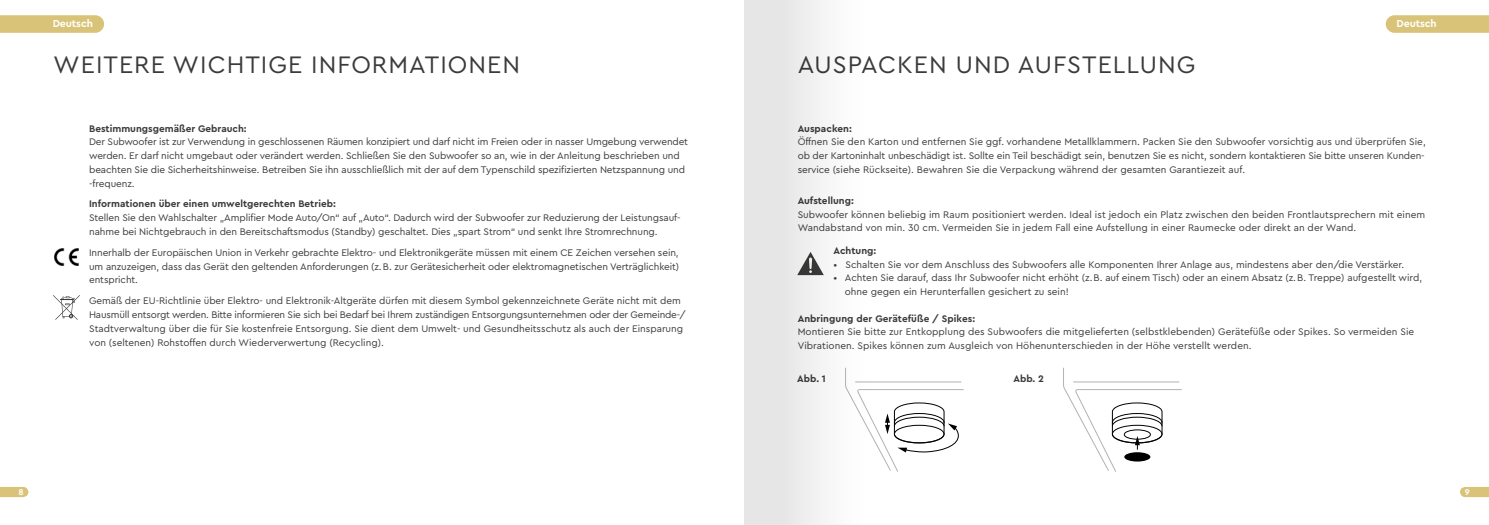
<style>
.page{position:relative;width:1489px;height:525px;background:#fff}
.page>*{position:absolute;margin:0;border:0;box-sizing:border-box;transform-origin:0 0}
.t1{font:25px "Cera Pro";letter-spacing:.04em;color:#3b3b3a}
.t2{font:700 10.62px "Cera Pro";letter-spacing:-.01em;color:#fff}
.t3{font:10px/13.8px "Cera Pro";letter-spacing:-.005em;color:#3b3b3a}
.t4{font:700 10px "Cera Pro";color:#3b3b3a}
.t5{font:700 8.75px "Cera Pro";color:#fff}
</style>
<div class="page">
<svg style="left:1385px;top:15px;width:103px;height:18px;background:#dac57e"></svg>
<svg style="left:1460px;top:487px;width:28px;height:10px"></svg>
<svg style="left:0;top:487px;width:28px;height:10px"></svg>
<svg style="left:0;top:15px;width:104px;height:18px;background:#dac57d"></svg>
<svg style="left:53px;top:295px;width:27px;height:25px"></svg>
<img style="left:54px;top:248px;width:25px;height:17px">
<svg style="left:1063px;top:367px;width:118px;height:104px"></svg>
<div style="left:744px;top:0;width:266px;height:524px;background:linear-gradient(to right,#e8e8e8,#fff)"></div>
<p class="t2" style="left:53px;top:17px;width:42px">Deutsch</p>
<h1 class="t1" style="left:53px;top:48px;width:468px">WEITERE WICHTIGE INFORMATIONEN</h1>
<h1 class="t1" style="left:797px;top:48px;width:399px">AUSPACKEN UND AUFSTELLUNG</h1>
<p class="t2" style="left:1396px;top:17px;width:42px">Deutsch</p>
<p class="t4" style="left:89px;top:121px;width:159px">Bestimmungsgemäßer Gebrauch:</p>
<p class="t3" style="left:89px;top:134px;width:600px">Der Subwoofer ist zur Verwendung in geschlossenen Räumen konzipiert und darf nicht im Freien oder in nasser Umgebung verwendet werden. Er darf nicht umgebaut oder verändert werden. Schließen Sie den Subwoofer so an, wie in der Anleitung beschrieben und beachten Sie die Sicherheitshinweise. Betreiben Sie ihn ausschließlich mit der auf dem Typenschild spezifizierten Netzspannung und -frequenz.</p>
<p class="t4" style="left:89px;top:197px;width:248px">Informationen über einen umweltgerechten Betrieb:</p>
<p class="t3" style="left:89px;top:210px;width:593px">Stellen Sie den Wahlschalter „Amplifier Mode Auto/On“ auf „Auto“. Dadurch wird der Subwoofer zur Reduzierung der Leistungsauf&shy;nahme bei Nichtgebrauch in den Bereitschaftsmodus (Standby) geschaltet. Dies „spart Strom“ und senkt Ihre Stromrechnung.</p>
<p class="t3" style="left:89px;top:245px;width:591px;text-align:justify">Innerhalb der Europäischen Union in Verkehr gebrachte Elektro- und Elektronikgeräte müssen mit einem CE Zeichen versehen sein, um anzuzeigen, dass das Gerät den geltenden Anforderungen (z.B. zur Gerätesicherheit oder elektromagnetischen Verträglichkeit) entspricht.</p>
<p class="t3" style="left:89px;top:293px;width:598px">Gemäß der EU-Richtlinie über Elektro- und Elektronik-Altgeräte dürfen mit diesem Symbol gekennzeichnete Geräte nicht mit dem Hausmüll entsorgt werden. Bitte informieren Sie sich bei Bedarf bei Ihrem zuständigen Entsorgungsunternehmen oder der Gemeinde-/ Stadtverwaltung über die für Sie kostenfreie Entsorgung. Sie dient dem Umwelt- und Gesundheitsschutz als auch der Einsparung von (seltenen) Rohstoffen durch Wiederverwertung (Recycling).</p>
<p class="t4" style="left:797px;top:121px;width:56px">Auspacken:</p>
<p class="t3" style="left:797px;top:134px;width:629px;text-align:justify">Öffnen Sie den Karton und entfernen Sie ggf. vorhandene Metallklammern. Packen Sie den Subwoofer vorsichtig aus und überprüfen Sie, ob der Kartoninhalt unbeschädigt ist. Sollte ein Teil beschädigt sein, benutzen Sie es nicht, sondern kontaktieren Sie bitte unseren Kunden&shy;service (siehe Rückseite). Bewahren Sie die Verpackung während der gesamten Garantiezeit auf.</p>
<p class="t4" style="left:797px;top:194px;width:58px">Aufstellung:</p>
<p class="t3" style="left:797px;top:207px;width:629px">Subwoofer können beliebig im Raum positioniert werden. Ideal ist jedoch ein Platz zwischen den beiden Frontlautsprechern mit einem<br>Wandabstand von min. 30 cm. Vermeiden Sie in jedem Fall eine Aufstellung in einer Raumecke oder direkt an der Wand.</p>
<p class="t4" style="left:833px;top:243px;width:44px">Achtung:</p>
<p class="t3" style="left:833px;top:257px;width:572px">• Schalten Sie vor dem Anschluss des Subwoofers alle Komponenten Ihrer Anlage aus, mindestens aber den/die Verstärker.</p>
<p class="t3" style="left:844px;top:270px;width:579px;text-indent:-11px">• Achten Sie darauf, dass Ihr Subwoofer nicht erhöht (z.B. auf einem Tisch) oder an einem Absatz (z.B. Treppe) aufgestellt wird, ohne gegen ein Herunterfallen gesichert zu sein!</p>
<p class="t4" style="left:797px;top:311px;width:179px">Anbringung der Gerätefüße / Spikes:</p>
<p class="t3" style="left:797px;top:324px;width:618px">Montieren Sie bitte zur Entkopplung des Subwoofers die mitgelieferten (selbstklebenden) Gerätefüße oder Spikes. So vermeiden Sie<br>Vibrationen. Spikes können zum Ausgleich von Höhenunterschieden in der Höhe verstellt werden.</p>
<p class="t4" style="left:797px;top:372px;width:30px">Abb. 1</p>
<p class="t4" style="left:1013px;top:372px;width:32px">Abb. 2</p>
<p class="t5" style="left:19px;top:486px;width:7px">8</p>
<p class="t5" style="left:1464px;top:486px;width:6px">9</p>
</div>
